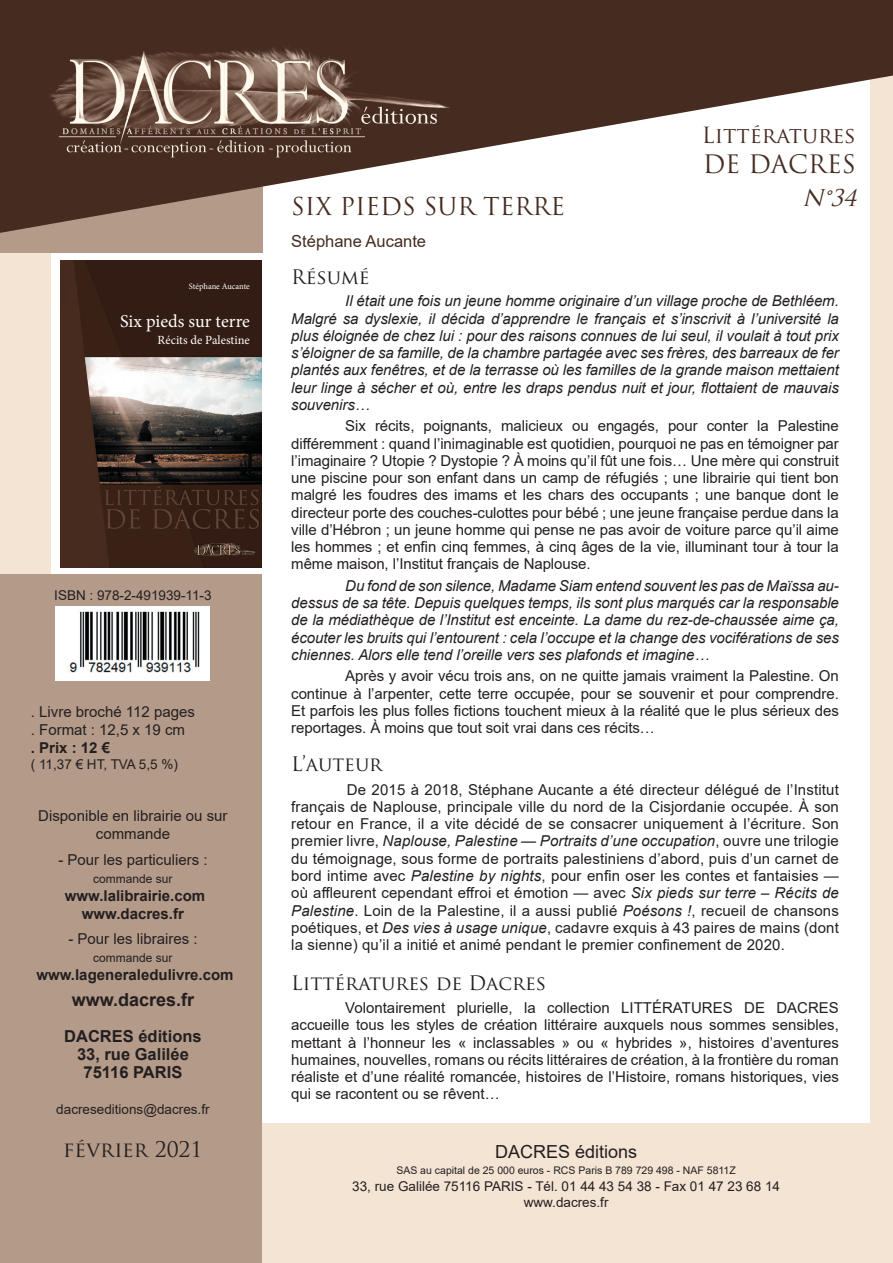
<style>
.page{position:relative;width:893px;height:1263px;background:#f4e4d4}
.page>*{position:absolute;margin:0;border:0;box-sizing:border-box;transform-origin:0 0}
.t1{font:24.75px "Trajan Pro";color:#462b20}
.t2{font:24px "Trajan Pro";color:#462b20}
.t3{font:italic 22.5px "Trajan Pro";color:#462b20}
.t4{font:21.75px "Trajan Pro";color:#462b20}
.t5{font:21px "Trajan Pro";color:#231f20}
.t6{font:19.5px "Trajan Pro";color:#231f20}
.t7{font:18.15px "Minion Pro";color:#fff}
.t8{font:18px "Arial";color:#231f20}
.t9{font:700 18px "Arial";color:#231f20}
.t10{font:700 16.5px "Arial";color:#231f20}
.t11{font:16.5px "Arial";color:#462b20}
.texte_courant{font:15px/17.2px "Arial";color:#231f20;text-align:justify}
.t12{font:italic 15px/17.2px "Arial";letter-spacing:-.005em;color:#231f20;text-align:justify}
.t13{font:700 15px "Arial";color:#231f20}
.t14{font:13.5px "Arial";color:#231f20}
.t15{font:12.45px "Minion Pro";color:#fff}
.t16{font:12px "Arial";color:#231f20}
.t17{font:10.5px "Arial";color:#231f20}
.t18{font:8.55px "Minion Pro";letter-spacing:-.005em;color:#fff}
.s1{font-style:italic}
</style>
<div class="page">
<div style="left:51px;top:28px;width:819px;height:1095px;background:#fff"></div>
<div style="left:0;top:574px;width:261px;height:689px;background:#b49a89"></div>
<div style="left:0;top:1px;width:262px;height:252px;background:#b49a89"></div>
<svg style="left:0;top:0;width:893px;height:233px"></svg>
<img style="left:28px;top:0;width:438px;height:206px">
<img style="left:60px;top:261px;width:201px;height:306px">
<img style="left:191px;top:536px;width:68px;height:31px">
<svg style="left:60px;top:261px;width:10px;height:49px"></svg>
<img style="left:56px;top:607px;width:153px;height:73px">
<p class="t4" style="left:702px;top:121px;width:156px">Littératures</p>
<p class="t1" style="left:703px;top:148px;width:155px">DE DACRES</p>
<p class="t3" style="left:802px;top:183px;width:62px">N°34</p>
<p class="t2" style="left:291px;top:191px;width:275px">SIX PIEDS SUR TERRE</p>
<p class="t11" style="left:291px;top:230px;width:136px">Stéphane Aucante</p>
<p class="t6" style="left:291px;top:264px;width:80px">Résumé</p>
<p class="t12" style="left:291px;top:293px;width:549px;text-indent:54px">Il était une fois un jeune homme originaire d’un village proche de Bethléem.<br>Malgré sa dyslexie, il décida d’apprendre le français et s’inscrivit à l’université la plus éloignée de chez lui : pour des raisons connues de lui seul, il voulait à tout prix s’éloigner de sa famille, de la chambre partagée avec ses frères, des barreaux de fer plantés aux fenêtres, et de la terrasse où les familles de la grande maison mettaient leur linge à sécher et où, entre les draps pendus nuit et jour, flottaient de mauvais souvenirs…</p>
<p class="texte_courant" style="left:291px;top:417px;width:549px;text-indent:54px">Six récits, poignants, malicieux ou engagés, pour conter la Palestine différemment : quand l’inimaginable est quotidien, pourquoi ne pas en témoigner par l’imaginaire ? Utopie ? Dystopie ? À moins qu’il fût une fois… Une mère qui construit une piscine pour son enfant dans un camp de réfugiés ; une librairie qui tient bon malgré les foudres des imams et les chars des occupants ; une banque dont le directeur porte des couches-culottes pour bébé ; une jeune française perdue dans la ville d’Hébron ; un jeune homme qui pense ne pas avoir de voiture parce qu’il aime les hommes ; et enfin cinq femmes, à cinq âges de la vie, illuminant tour à tour la même maison, l’Institut français de Naplouse.</p>
<p class="t12" style="left:291px;top:577px;width:549px;text-indent:54px">Du fond de son silence, Madame Siam entend souvent les pas de Maïssa au&shy;dessus de sa tête. Depuis quelques temps, ils sont plus marqués car la responsable de la médiathèque de l’Institut est enceinte. La dame du rez-de-chaussée aime ça, écouter les bruits qui l’entourent : cela l’occupe et la change des vociférations de ses chiennes. Alors elle tend l’oreille vers ses plafonds et imagine…</p>
<p class="texte_courant" style="left:291px;top:667px;width:549px;text-indent:54px">Après y avoir vécu trois ans, on ne quitte jamais vraiment la Palestine. On continue à l’arpenter, cette terre occupée, pour se souvenir et pour comprendre.<br>Et parfois les plus folles fictions touchent mieux à la réalité que le plus sérieux des reportages. À moins que tout soit vrai dans ces récits…</p>
<p class="t6" style="left:291px;top:752px;width:93px">L’auteur</p>
<p class="texte_courant" style="left:291px;top:781px;width:549px;text-indent:56px">De 2015 à 2018, Stéphane Aucante a été directeur délégué de l’Institut français de Naplouse, principale ville du nord de la Cisjordanie occupée. À son retour en France, il a vite décidé de se consacrer uniquement à l’écriture. Son premier livre, <span class="s1">Naplouse, Palestine — Portraits d’une occupation</span>, ouvre une trilogie du témoignage, sous forme de portraits palestiniens d’abord, puis d’un carnet de bord intime avec <span class="s1">Palestine by nights</span>, pour enfin oser les contes et fantaisies — où affleurent cependant effroi et émotion — avec <span class="s1">Six pieds sur terre – Récits de Palestine</span>. Loin de la Palestine, il a aussi publié <span class="s1">Poésons !</span>, recueil de chansons poétiques, et <span class="s1">Des vies à usage unique</span>, cadavre exquis à 43 paires de mains (dont la sienne) qu’il a initié et animé pendant le premier confinement de 2020.</p>
<p class="t6" style="left:291px;top:970px;width:256px">Littératures de Dacres</p>
<p class="texte_courant" style="left:291px;top:999px;width:549px;text-indent:54px">Volontairement plurielle, la collection LITTÉRATURES DE DACRES accueille tous les styles de création littéraire auxquels nous sommes sensibles, mettant à l’honneur les « inclassables » ou « hybrides », histoires d’aventures humaines, nouvelles, romans ou récits littéraires de création, à la frontière du roman réaliste et d’une réalité romancée, histoires de l’Histoire, romans historiques, vies qui se racontent ou se rêvent…</p>
<p class="t18" style="left:189px;top:281px;width:62px">Stéphane Aucante</p>
<p class="t7" style="left:120px;top:310px;width:131px">Six pieds sur terre</p>
<p class="t15" style="left:158px;top:332px;width:94px">Récits de Palestine</p>
<p class="t14" style="left:54px;top:586px;width:159px">ISBN : 978-2-491939-11-3</p>
<p class="texte_courant" style="left:31px;top:703px;width:165px">. Livre broché 112 pages</p>
<p class="texte_courant" style="left:31px;top:721px;width:156px">. Format : 12,5 x 19 cm</p>
<p class="t13" style="left:31px;top:737px;width:81px">. Prix : 12 €</p>
<p class="t14" style="left:31px;top:755px;width:149px">( 11,37 € HT, TVA 5,5 %)</p>
<p class="texte_courant" style="left:38px;top:807px;width:191px;line-height:18px;text-align:center">Disponible en librairie ou sur commande</p>
<p class="texte_courant" style="left:58px;top:851px;width:151px">- Pour les particuliers :</p>
<p class="t16" style="left:93px;top:870px;width:81px">commande sur</p>
<p class="t13" style="left:65px;top:885px;width:142px">www.lalibrairie.com</p>
<p class="t13" style="left:82px;top:903px;width:103px">www.dacres.fr</p>
<p class="texte_courant" style="left:68px;top:930px;width:131px">- Pour les libraires :</p>
<p class="t16" style="left:93px;top:950px;width:81px">commande sur</p>
<p class="t13" style="left:37px;top:964px;width:199px">www.lageneraledulivre.com</p>
<p class="t9" style="left:72px;top:986px;width:124px">www.dacres.fr</p>
<p class="t10" style="left:64px;top:1024px;width:139px">DACRES éditions</p>
<p class="t10" style="left:77px;top:1042px;width:113px">33, rue Galilée</p>
<p class="t10" style="left:84px;top:1060px;width:100px">75116 PARIS</p>
<p class="t14" style="left:56px;top:1099px;width:155px">dacreseditions@dacres.fr</p>
<p class="t5" style="left:63px;top:1136px;width:141px">février 2021</p>
<p class="t8" style="left:495px;top:1139px;width:144px">DACRES éditions</p>
<p class="t17" style="left:396px;top:1163px;width:341px">SAS au capital de 25 000 euros - RCS Paris B 789 729 498 - NAF 5811Z</p>
<p class="t14" style="left:352px;top:1176px;width:429px">33, rue Galilée 75116 PARIS - Tél. 01 44 43 54 38 - Fax 01 47 23 68 14</p>
<p class="t14" style="left:524px;top:1193px;width:86px">www.dacres.fr</p>
</div>
